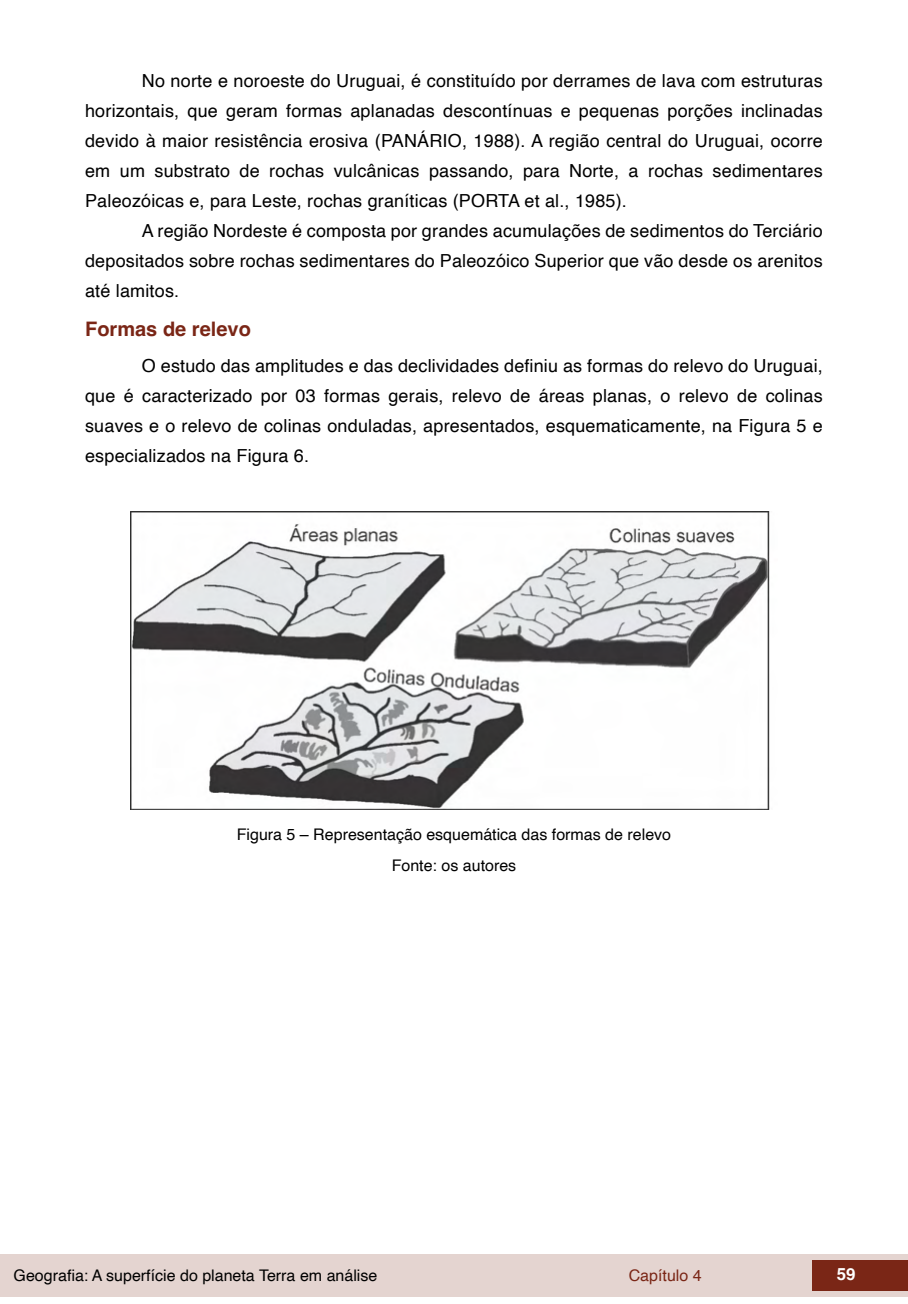
<style>
.page{position:relative;width:908px;height:1304px;background:#fff}
.page>*{position:absolute;margin:0;border:0;box-sizing:border-box;transform-origin:0 0}
.t1{font:700 20px "Helvetica";color:#7a2616}
.t2{font:18px/30px "Helvetica";letter-spacing:.01em;color:#000;text-align:justify}
.t3{font:700 16.8px "Helvetica";color:#fff}
.t4{font:16px/30.6px "Helvetica";color:#000;text-align:center}
.t5{font:16px "Helvetica";color:#7a2616}
</style>
<div class="page">
<div style="left:0;top:1254px;width:906px;height:43px;background:#e4d4d0"></div>
<div style="left:812px;top:1261px;width:95px;height:30px;background:#7a2616"></div>
<img style="left:130px;top:512px;width:640px;height:298px">
<p class="t2" style="left:85px;top:66px;width:738px;text-indent:57px">No norte e noroeste do Uruguai, é constituído por derrames de lava com estruturas horizontais, que geram formas aplanadas descontínuas e pequenas porções inclinadas devido à maior resistência erosiva (PANÁRIO, 1988). A região central do Uruguai, ocorre em um substrato de rochas vulcânicas passando, para Norte, a rochas sedimentares Paleozóicas e, para Leste, rochas graníticas (PORTA et al., 1985).</p>
<p class="t2" style="left:85px;top:216px;width:738px;text-indent:57px">A região Nordeste é composta por grandes acumulações de sedimentos do Terciário depositados sobre rochas sedimentares do Paleozóico Superior que vão desde os arenitos até lamitos.</p>
<p class="t1" style="left:85px;top:317px;width:167px">Formas de relevo</p>
<p class="t2" style="left:85px;top:351px;width:738px;text-indent:57px">O estudo das amplitudes e das declividades definiu as formas do relevo do Uruguai, que é caracterizado por 03 formas gerais, relevo de áreas planas, o relevo de colinas suaves e o relevo de colinas onduladas, apresentados, esquematicamente, na Figura 5 e especializados na Figura 6.</p>
<p class="t4" style="left:237px;top:820px;width:435px">Figura 5 – Representação esquemática das formas de relevo<br>Fonte: os autores</p>
<p class="t4" style="left:14px;top:1260px;width:365px">Geografia: A superfície do planeta Terra em análise</p>
<p class="t5" style="left:628px;top:1263px;width:74px">Capítulo 4</p>
<p class="t3" style="left:836px;top:1264px;width:20px">59</p>
</div>
